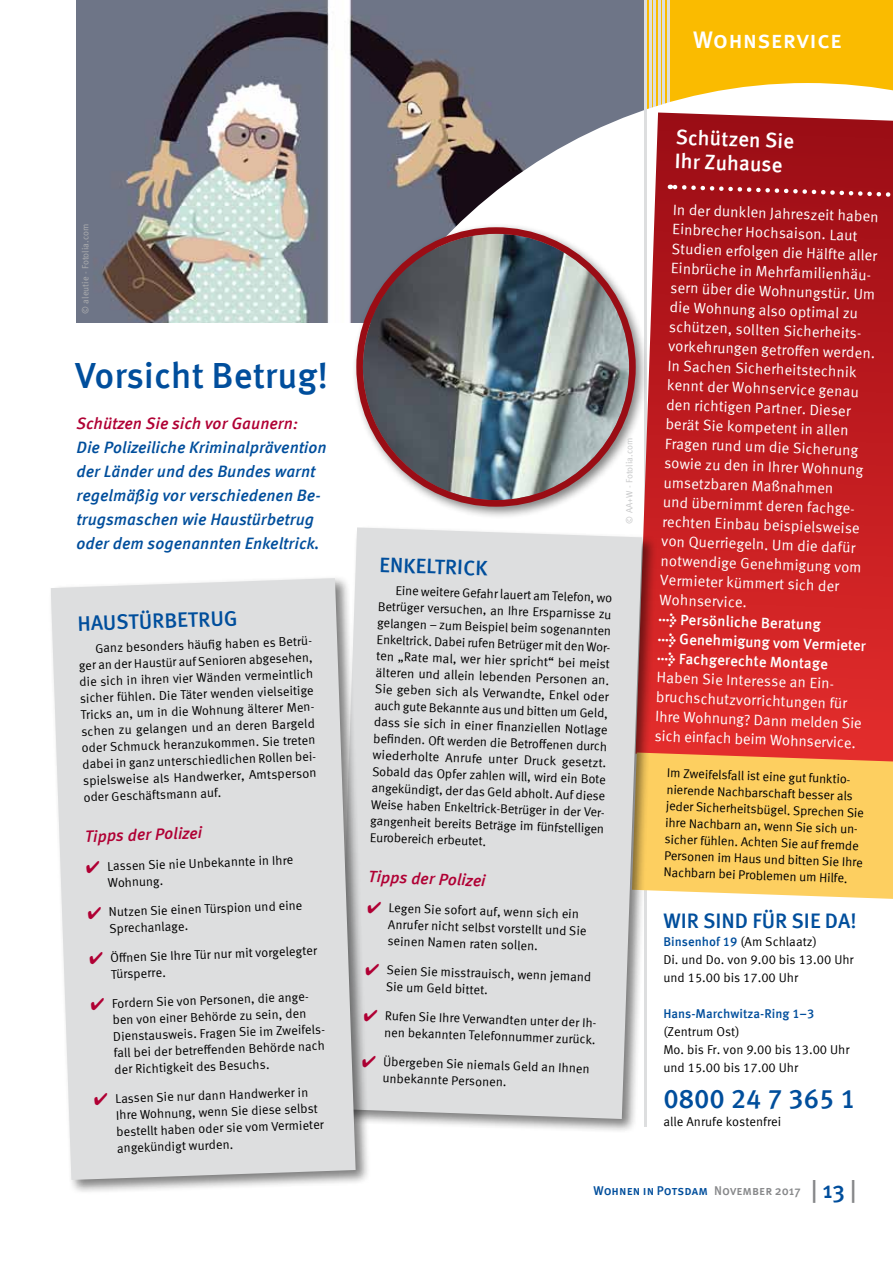
<style>
.page{position:relative;width:893px;height:1263px;background:#fff}
.page>*{position:absolute;margin:0;border:0;box-sizing:border-box;transform-origin:0 0}
.t1{font:500 36.3px "Meta Offc";color:#004e9c}
.t2{font:500 27px "Meta Offc";color:#004e9c}
.t3{font:500 24px "Meta Sc Offc";letter-spacing:.005em;color:#fff}
.t4{font:500 21px "Meta Offc";color:#004e9c}
.t5{font:500 21px/24px "Meta Offc";color:#fff}
.t6{font:italic 500 16.5px/24px "Meta Offc";color:#004e9c}
.t7{font:italic 500 16.5px "Meta Offc";color:#b00034}
.t8{font:15px/19.5px "Meta Offc Norm";color:#fff}
.t9{font:500 15px "Meta Offc";color:#fff}
.t10{font:12.75px/16.5px "Meta Offc Norm";color:#000}
.t11{font:500 12.75px "Meta Sc Offc";color:#004e9c}
.t12{font:500 12.75px "Meta Offc";color:#004e9c}
.t13{font:9px "Meta Offc Norm";color:#adaeb0}
.t14{font:9px "Meta Offc Norm";color:#c6c7c8}
.s1{color:#b00034}
.s2{font-weight:700}
.s3{font-family:"Meta Offc";font-weight:500;color:#004e9c}
.s4{color:#87888a}
.s5{font-size:24px;color:#87888a}
.s6{font-size:24px}
</style>
<div class="page">
<img style="left:77px;top:0;width:567px;height:323px">
<div style="left:644px;top:0;width:249px;height:146px;background:#fabb00"></div>
<hr style="left:649px;top:0;width:2px;height:115px;background:#dddedf">
<hr style="left:653px;top:0;width:3px;height:115px;background:#dddedf">
<hr style="left:658px;top:0;width:3px;height:115px;background:#dddedf">
<hr style="left:662px;top:0;width:3px;height:115px;background:#dddedf">
<hr style="left:667px;top:0;width:3px;height:115px;background:#dddedf">
<svg style="left:305px;top:83px;width:588px;height:240px"></svg>
<hr style="left:644px;top:0;width:3px;height:1127px;background:#dddedf">
<div style="left:352px;top:223px;width:297px;height:297px;background:#000;opacity:.5"></div>
<img style="left:363px;top:234px;width:266px;height:266px;border-radius:133px">
<div style="left:356px;top:227px;width:280px;height:280px;border:7px solid #9a0d15;border-radius:50%"></div>
<svg style="left:636px;top:113px;width:257px;height:639px;background:#c12529"></svg>
<svg style="left:657px;top:752px;width:236px;height:147px;background:#fcca62"></svg>
<svg style="left:670px;top:182px;width:223px;height:18px;background:#aa262d"></svg>
<div style="left:334px;top:524px;width:323px;height:610px;background:#000;opacity:.5"></div>
<div style="left:337px;top:527px;width:305px;height:592px;background:#dddedf"></div>
<div style="left:48px;top:575px;width:323px;height:620px;background:#000;opacity:.5"></div>
<svg style="left:51px;top:578px;width:305px;height:602px;background:#dbdcdd"></svg>
<svg style="left:459px;top:560px;width:29px;height:15px"></svg>
<svg style="left:212px;top:610px;width:24px;height:16px"></svg>
<p class="t13" style="left:80px;top:314px;width:91px;rotate:-90deg">© aleutie - Fotolia.com</p>
<h1 class="t1" style="left:75px;top:354px;width:254px">Vorsicht Betrug!</h1>
<p class="t7" style="left:77px;top:413px;width:223px">Schützen Sie sich vor Gaunern:</p>
<p class="t6" style="left:77px;top:435px;width:252px">Die Polizeiliche Kriminalprävention der Länder und des Bundes warnt regelmäßig vor verschiedenen Be&shy;trugsmaschen wie Haustürbetrug oder dem sogenannten Enkeltrick.</p>
<h3 class="t4" style="left:77px;top:611px;width:88px;rotate:-2deg">Ha ust ürbetr</h3>
<p class="t10" style="left:78px;top:641px;width:238px;text-indent:17px;rotate:-2deg">Ganz besonders häufi g haben es Betrü&shy;ger an der Haustür auf Senioren abgesehen, die sich in ihren vier Wänden vermeintlich sicher fühlen. Die Täter wenden vielseitige Tricks an, um in die Wohnung älterer Men&shy;schen zu gelangen und an deren Bargeld oder Schmuck heranzukommen. Sie treten dabei in ganz unterschiedlichen Rollen bei&shy;spielsweise als Handwerker, Amtsperson oder Geschäftsmann auf.</p>
<p class="t7" style="left:85px;top:827px;width:119px;rotate:-2deg">Tipps der Polizei</p>
<p class="t10" style="left:107px;top:858px;width:188px;text-indent:-21px;rotate:-2deg"><span class="s1">✔</span> Lassen Sie nie Unbekannte in Ihre<br>Wohnung.</p>
<p class="t10" style="left:109px;top:904px;width:195px;text-indent:-21px;rotate:-2deg"><span class="s1">✔</span> Nutzen Sie einen Türspion und eine<br>Sprechanlage.</p>
<p class="t10" style="left:110px;top:950px;width:208px;text-indent:-21px;rotate:-2deg"><span class="s1">✔</span> Öff nen Sie Ihre Tür nur mit vorgelegter<br>Türsperre.</p>
<p class="t10" style="left:112px;top:995px;width:216px;text-indent:-21px;rotate:-2deg"><span class="s1">✔</span> Fordern Sie von Personen, die ange&shy;ben von einer Behörde zu sein, den Dienstausweis. Fragen Sie im Zweifels&shy;fall bei der betreff enden Behörde nach der Richtigkeit des Besuchs.</p>
<p class="t10" style="left:115px;top:1091px;width:209px;text-indent:-21px;rotate:-2deg"><span class="s1">✔</span> Lassen Sie nur dann Handwerker in<br>Ihre Wohnung, wenn Sie diese selbst bestellt haben oder sie vom Vermieter angekündigt wurden.</p>
<h3 class="t3" style="left:693px;top:26px;width:150px">Wohnservice</h3>
<h3 class="t4" style="left:380px;top:552px;width:24px;rotate:2deg">Enkeltr</h3>
<p class="t10" style="left:379px;top:582px;width:238px;text-indent:17px;rotate:2deg">Eine weitere Gefahr lauert am Telefon, wo Betrüger versuchen, an Ihre Ersparnisse zu gelangen – zum Beispiel beim sogenannten Enkeltrick. Dabei rufen Betrüger mit den Wor&shy;ten „Rate mal, wer hier spricht“ bei meist älteren und allein lebenden Personen an.<br>Sie geben sich als Verwandte, Enkel oder auch gute Bekannte aus und bitten um Geld, dass sie sich in einer fi nanziellen Notlage befi nden. Oft werden die Betroff enen durch wiederholte Anrufe unter Druck gesetzt.<br>Sobald das Opfer zahlen will, wird ein Bote angekündigt, der das Geld abholt. Auf diese Weise haben Enkeltrick-Betrüger in der Ver&shy;gangenheit bereits Beträge im fünfstelligen Eurobereich erbeutet.</p>
<p class="t7" style="left:369px;top:866px;width:119px;rotate:2deg">Tipps der Polizei</p>
<p class="t10" style="left:389px;top:900px;width:200px;text-indent:-21px;rotate:2deg"><span class="s1">✔</span> Legen Sie sofort auf, wenn sich ein<br>Anrufer nicht selbst vorstellt und Sie seinen Namen raten sollen.</p>
<p class="t10" style="left:387px;top:962px;width:206px;text-indent:-21px;rotate:2deg"><span class="s1">✔</span> Seien Sie misstrauisch, wenn jemand<br>Sie um Geld bittet.</p>
<p class="t10" style="left:364px;top:1007px;width:237px;text-align:right;rotate:2deg"><span class="s1">✔</span> Rufen Sie Ihre Verwandten unter der Ih&shy;nen bekannten Telefonnummer zurück.</p>
<p class="t10" style="left:384px;top:1053px;width:208px;text-indent:-21px;rotate:2deg"><span class="s1">✔</span> Übergeben Sie niemals Geld an Ihnen unbekannte Personen.</p>
<p class="t14" style="left:624px;top:523px;width:87px;rotate:-90deg">© AA+W - Fotolia.com</p>
<h3 class="t5" style="left:676px;top:126px;width:120px;rotate:2deg">Schützen Sie<br>Ihr Zuhause</h3>
<p class="t8" style="left:673px;top:200px;width:208px;rotate:2deg">In der dunklen Jahreszeit haben<br>Einbrecher Hochsaison. Laut<br>Studien erfolgen die Hälfte aller<br>Einbrüche in Mehrfamilienhäu&shy;sern über die Wohnungstür. Um die Wohnung also optimal zu schützen, sollten Sicherheits&shy;vorkehrungen getroff en werden.<br>In Sachen Sicherheitstechnik kennt der Wohnservice genau den richtigen Partner. Dieser berät Sie kompetent in allen<br>Fragen rund um die Sicherung sowie zu den in Ihrer Wohnung umsetzbaren Maßnahmen<br>und übernimmt deren fachge&shy;rechten Einbau beispielsweise von Querriegeln. Um die dafür notwendige Genehmigung vom<br>Vermieter kümmert sich der<br>Wohnservice.</p>
<p class="t9" style="left:659px;top:610px;width:164px;rotate:2deg"><span class="s2">→</span> Persönliche Beratung</p>
<p class="t9" style="left:658px;top:630px;width:209px;rotate:2deg"><span class="s2">→</span> Genehmigung vom Vermieter</p>
<p class="t9" style="left:658px;top:649px;width:172px;rotate:2deg"><span class="s2">→</span> Fachgerechte Montage</p>
<p class="t8" style="left:657px;top:668px;width:208px;rotate:2deg">Haben Sie Interesse an Ein&shy;bruchschutzvorrichtungen für<br>Ihre Wohnung? Dann melden Sie sich einfach beim Wohnservice.</p>
<p class="t10" style="left:667px;top:765px;width:200px;rotate:2deg">Im Zweifelsfall ist eine gut funktio&shy;nierende Nachbarschaft besser als jeder Sicherheitsbügel. Sprechen Sie ihre Nachbarn an, wenn Sie sich un&shy;sicher fühlen. Achten Sie auf fremde Personen im Haus und bitten Sie Ihre Nachbarn bei Problemen um Hilfe.</p>
<h3 class="t4" style="left:663px;top:908px;width:195px">Wir sind für Sie da!</h3>
<p class="t10" style="left:663px;top:933px;width:192px;line-height:18px"><span class="s3">Binsenhof 19</span> (Am Schlaatz)<br>Di. und Do. von 9.00 bis 13.00 Uhr und 15.00 bis 17.00 Uhr</p>
<p class="t12" style="left:663px;top:1006px;width:153px">Hans-Marchwitza-Ring 1–3</p>
<p class="t10" style="left:663px;top:1023px;width:188px;line-height:18px">(Zentrum Ost)<br>Mo. bis Fr. von 9.00 bis 13.00 Uhr und 15.00 bis 17.00 Uhr</p>
<h2 class="t2" style="left:663px;top:1083px;width:194px">0800 24 7 365 1</h2>
<p class="t10" style="left:663px;top:1113px;width:119px">alle Anrufe kostenfrei</p>
<p class="t11" style="left:593px;top:1183px;width:264px">Wohnen in Potsdam <span class="s4">November 2017</span> <span class="s5">|</span> <span class="s6">13</span> <span class="s5">|</span></p>
</div>
